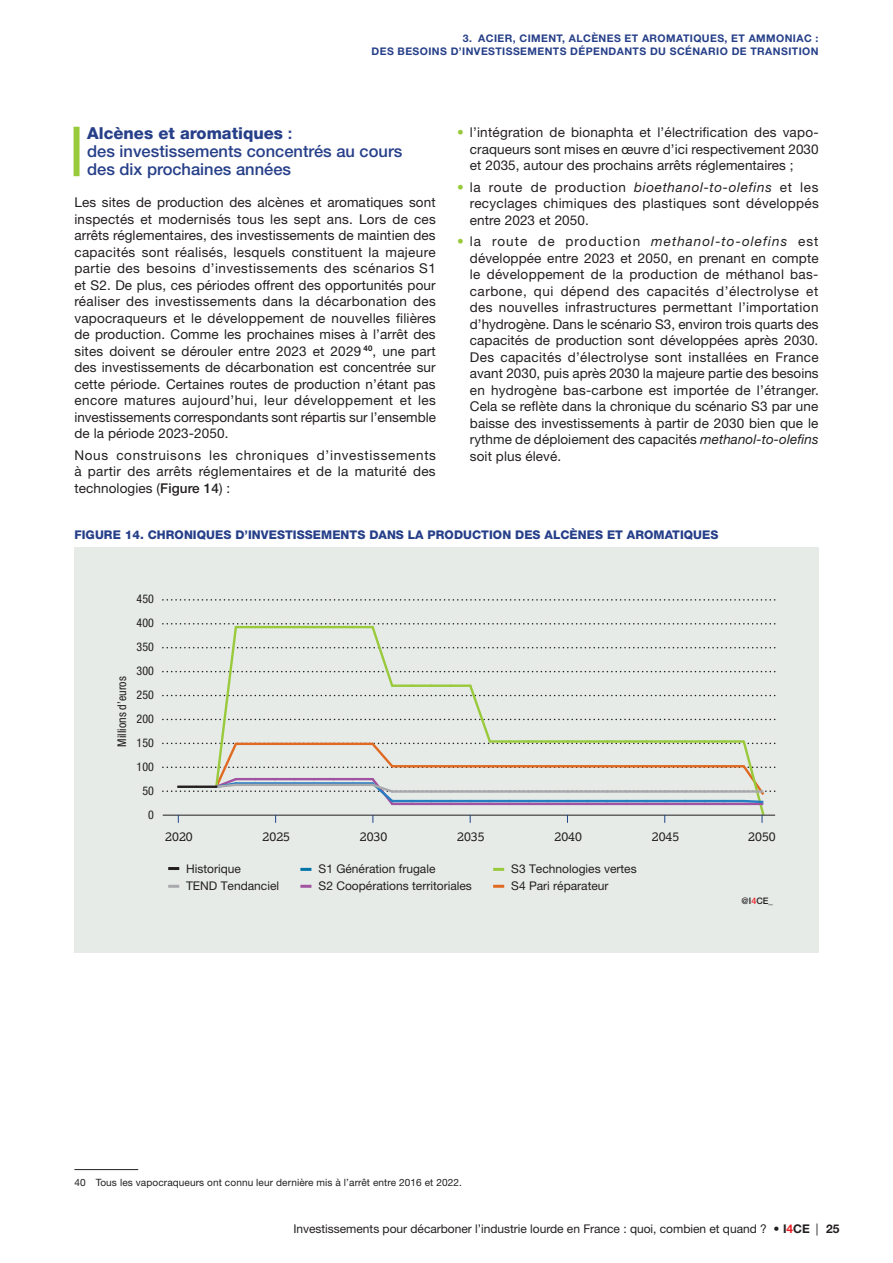
<style>
.page{position:relative;width:893px;height:1263px;background:#fff}
.page>*{position:absolute;margin:0;border:0;box-sizing:border-box;transform-origin:0 0}
.T3_somm3{font:500 16.5px/18px "Helvetica Neue LT Std";color:#263f89}
.P_3588{font:13.5px/16.5px "Helvetica Neue LT Std";letter-spacing:.01em;color:#231f20;text-align:justify}
.t1{font:12.75px "Lexia Da Ma";color:#231f20}
.t2{font:12px/16.5px "Helvetica Neue LT Std";color:#231f20}
.T_imports_bleuLogo10{font:800 12px "Helvetica Neue LT Std";letter-spacing:.005em;color:#263f89}
.t3{font:condensed 12px/24px "Helvetica Neue LT Std";color:#231f20;text-align:right}
.t4{font:700 10.5px "Helvetica Neue LT Std";color:#263f89}
.RENVOI_Bas_de_pag{font:10.05px "Helvetica Neue LT Std";letter-spacing:.01em;color:#231f20}
.t5{font:500 9px "Helvetica Neue LT Std";color:#231f20}
.s1{font-weight:800}
.s2{font-weight:500}
.s3{color:#99ca3b}
.s4{font-style:italic}
.s5{color:#ee1d23}
.s6{font-weight:700}
.s7{font-weight:700;color:#ee1d23}
</style>
<div class="page">
<div style="left:74px;top:127px;width:6px;height:49px;background:#99ca3b"></div>
<hr style="left:74px;top:1169px;width:64px;height:1px;background:#231f20">
<div style="left:74px;top:547px;width:745px;height:405px;background:#e6ebe8"></div>
<svg style="left:163px;top:599px;width:612px;height:2px"></svg>
<svg style="left:168px;top:867px;width:11px;height:3px"></svg>
<svg style="left:168px;top:885px;width:11px;height:3px"></svg>
<svg style="left:300px;top:868px;width:11px;height:3px"></svg>
<svg style="left:300px;top:885px;width:11px;height:3px"></svg>
<svg style="left:493px;top:868px;width:11px;height:3px"></svg>
<svg style="left:493px;top:885px;width:11px;height:3px"></svg>
<svg style="left:163px;top:623px;width:612px;height:200px"></svg>
<p class="t4" style="left:463px;top:31px;width:31px">3. ACIER</p>
<p class="t4" style="left:513px;top:31px;width:15px">, CIMENT</p>
<p class="t4" style="left:562px;top:31px;width:16px">, ALCÈNES</p>
<p class="t4" style="left:625px;top:31px;width:26px">ET AROMATIQUES</p>
<p class="t4" style="left:725px;top:31px;width:33px">, ET AMMONIAC</p>
<p class="t4" style="left:816px;top:31px;width:4px">:</p>
<p class="t4" style="left:372px;top:45px;width:9px">DES</p>
<p class="t4" style="left:398px;top:45px;width:8px">BESOINS</p>
<p class="t4" style="left:451px;top:45px;width:20px">D’INVESTISSEMENTS</p>
<p class="t4" style="left:570px;top:45px;width:9px">DÉPENDANTS</p>
<p class="t4" style="left:650px;top:45px;width:28px">DU SCÉNARIO</p>
<p class="t4" style="left:732px;top:45px;width:27px">DE TRANSITION</p>
<p class="T3_somm3" style="left:87px;top:124px;width:317px"><span class="s1">Alcènes et aromatiques</span> :<br>des investissements concentrés au cours des dix prochaines années</p>
<p class="P_3588" style="left:74px;top:194px;width:363px">Les sites de production des alcènes et aromatiques sont inspectés et modernisés tous les sept ans. Lors de ces arrêts réglementaires, des investissements de maintien des capacités sont réalisés, lesquels constituent la majeure partie des besoins d’investissements des scénarios S1 et S2. De plus, ces périodes offrent des opportunités pour réaliser des investissements dans la décarbonation des vapocraqueurs et le développement de nouvelles filières de production. Comme les prochaines mises à l’arrêt des sites doivent se dérouler entre 2023 et 2029 <sup>40</sup>, une part des investissements de décarbonation est concentrée sur cette période. Certaines routes de production n’étant pas encore matures aujourd’hui, leur développement et les investissements correspondants sont répartis sur l’ensemble de la période 2023-2050.</p>
<p class="P_3588" style="left:74px;top:447px;width:363px">Nous construisons les chroniques d’investissements à partir des arrêts réglementaires et de la maturité des technologies (<span class="s2">Figure 14</span>) :</p>
<p class="P_3588" style="left:470px;top:124px;width:350px;text-indent:-13px"><span class="s3">•</span> l’intégration de bionaphta et l’électrification des vapo&shy;craqueurs sont mises en œuvre d’ici respectivement 2030 et 2035, autour des prochains arrêts réglementaires ;</p>
<p class="P_3588" style="left:470px;top:179px;width:350px;text-indent:-13px"><span class="s3">•</span> la route de production <span class="s4">bioethanol‑to‑olefins</span> et les recyclages chimiques des plastiques sont développés entre 2023 et 2050.</p>
<p class="P_3588" style="left:470px;top:233px;width:350px;text-indent:-13px"><span class="s3">•</span> la route de production <span class="s4">methanol-to-olefins</span> est développée entre 2023 et 2050, en prenant en compte le développement de la production de méthanol bas&shy;carbone, qui dépend des capacités d’électrolyse et des nouvelles infrastructures permettant l’importation d’hydrogène. Dans le scénario S3, environ trois quarts des capacités de production sont développées après 2030.<br>Des capacités d’électrolyse sont installées en France avant 2030, puis après 2030 la majeure partie des besoins en hydrogène bas-carbone est importée de l’étranger.<br>Cela se reflète dans la chronique du scénario S3 par une baisse des investissements à partir de 2030 bien que le rythme de déploiement des capacités <span class="s4">methanol-to-olefins </span>soit plus élevé.</p>
<p class="T_imports_bleuLogo10" style="left:74px;top:527px;width:646px">FIGURE 14. CHRONIQUES D’INVESTISSEMENTS DANS LA PRODUCTION DES ALCÈNES ET AROMATIQUES</p>
<p class="t3" style="left:110px;top:746px;width:71px;rotate:-90deg">Millions d’euros</p>
<p class="t3" style="left:137px;top:586px;width:19px">450<br>400<br>350<br>300<br>250<br>200<br>150<br>100<br>50<br>0</p>
<p class="t1" style="left:165px;top:829px;width:29px">2020</p>
<p class="t1" style="left:263px;top:829px;width:29px">2025</p>
<p class="t1" style="left:360px;top:829px;width:29px">2030</p>
<p class="t1" style="left:457px;top:829px;width:29px">2035</p>
<p class="t1" style="left:554px;top:829px;width:29px">2040</p>
<p class="t1" style="left:652px;top:829px;width:29px">2045</p>
<p class="t1" style="left:748px;top:829px;width:29px">2050</p>
<p class="t2" style="left:186px;top:860px;width:95px">Historique<br>TEND Tendanciel</p>
<p class="t2" style="left:319px;top:860px;width:155px">S1 Génération frugale<br>S2 Coopérations territoriales</p>
<p class="t2" style="left:511px;top:860px;width:127px">S3 Technologies vertes<br>S4 Pari réparateur</p>
<p class="t5" style="left:742px;top:896px;width:33px">@I<span class="s5">4</span>CE_</p>
<p class="RENVOI_Bas_de_pag" style="left:74px;top:1177px;width:389px">40 Tous les vapocraqueurs ont connu leur dernière mis à l’arrêt entre 2016 et 2022.</p>
<p class="t2" style="left:293px;top:1220px;width:548px">Investissements pour décarboner l’industrie lourde en France : quoi, combien et quand ? • <span class="s6">I</span><span class="s7">4</span><span class="s6">CE</span> | <span class="s6">25</span></p>
</div>
